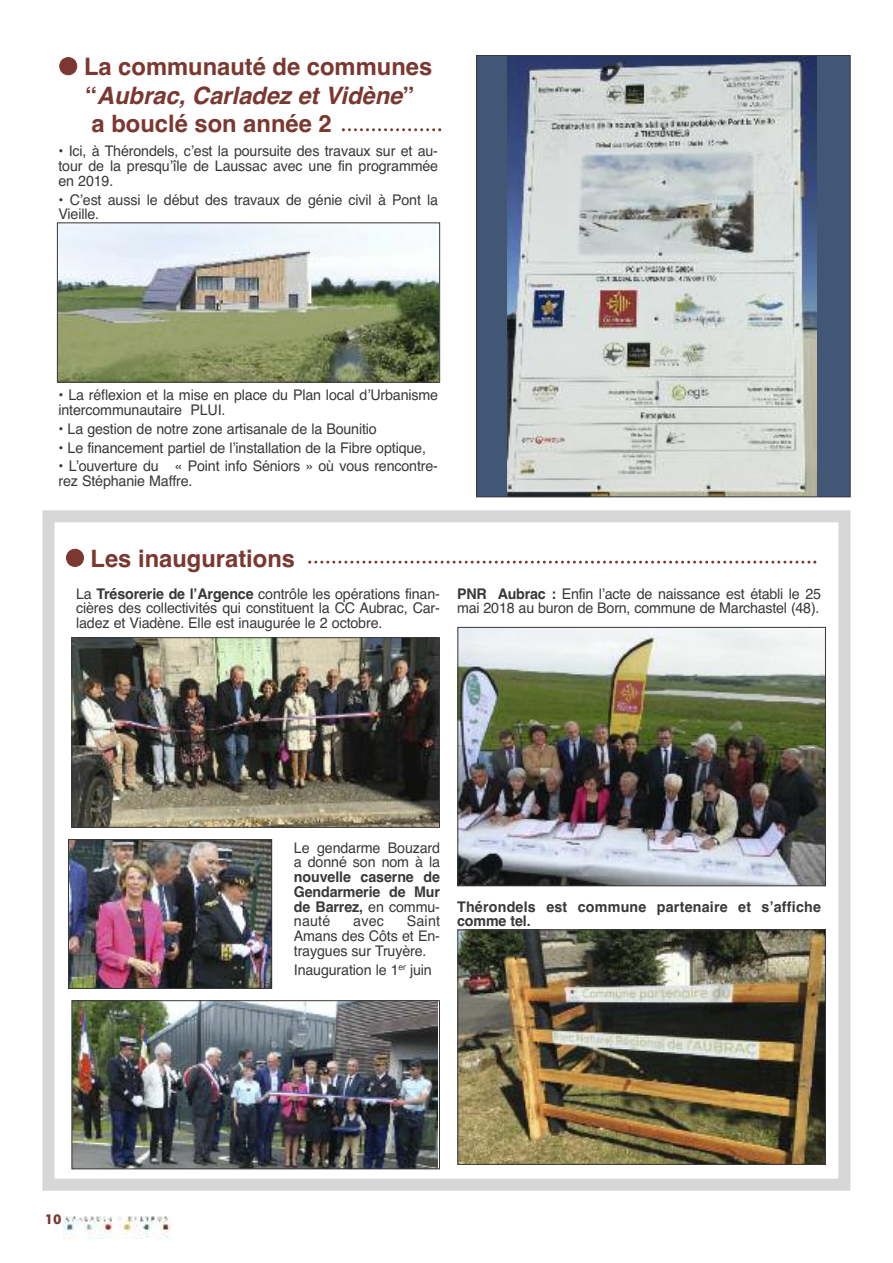
<style>
.page{position:relative;width:893px;height:1263px;background:#fff}
.page>*{position:absolute;margin:0;border:0;box-sizing:border-box;transform-origin:0 0}
.t1{font:700 24px/28.7px "Helvetica";color:#7a3830}
.t2{font:14.7px/14.7px "Helvetica";letter-spacing:-.01em;color:#39383a}
.t3{font:700 14.7px/14.7px "Helvetica";letter-spacing:-.005em;color:#39383a;text-align:justify}
.t4{font:700 14.7px/14.7px "Helvetica";letter-spacing:.015em;color:#39383a}
.t5{font:700 13.5px "Futura BT";color:#7a3830}
.s1{font-style:italic}
.s2{font-weight:700}
.s3{font-weight:400}
</style>
<div class="page">
<div style="left:43px;top:510px;width:807px;height:681px;border:12px solid #d7d7d7"></div>
<img style="left:64px;top:1216px;width:106px;height:22px">
<div style="left:477px;top:56px;width:373px;height:441px;background:#425675"></div>
<img style="left:508px;top:57px;width:308px;height:438px">
<img style="left:59px;top:225px;width:379px;height:155px">
<div style="left:57px;top:223px;width:383px;height:159px;border:1px solid #39383a"></div>
<img style="left:74px;top:639px;width:364px;height:186px">
<div style="left:72px;top:637px;width:368px;height:190px;border:1px solid #39383a"></div>
<img style="left:74px;top:1002px;width:364px;height:165px">
<div style="left:72px;top:1000px;width:368px;height:169px;border:1px solid #39383a"></div>
<img style="left:460px;top:629px;width:364px;height:255px">
<div style="left:458px;top:627px;width:368px;height:259px;border:1px solid #39383a"></div>
<img style="left:460px;top:932px;width:364px;height:230px">
<div style="left:458px;top:930px;width:368px;height:234px;border:1px solid #39383a"></div>
<img style="left:70px;top:841px;width:200px;height:146px">
<div style="left:68px;top:839px;width:204px;height:150px;border:1px solid #39383a"></div>
<svg style="left:342px;top:128px;width:99px;height:3px"></svg>
<svg style="left:308px;top:561px;width:508px;height:3px"></svg>
<h1 class="t1" style="left:85px;top:52px;width:349px;text-indent:-26px">● La communauté de communes “<span class="s1">Aubrac, Carladez et Vidène</span>” a bouclé son année 2</h1>
<p class="t2" style="left:59px;top:144px;width:381px;text-align:justify">• Ici, à Thérondels, c’est la poursuite des travaux sur et au&shy;tour de la presqu’île de Laussac avec une fin programmée en 2019.</p>
<p class="t2" style="left:59px;top:192px;width:381px">• C’est aussi le début des travaux de génie civil à Pont la<br>Vieille.</p>
<p class="t2" style="left:58px;top:387px;width:381px">• La réflexion et la mise en place du Plan local d’Urbanisme intercommunautaire PLUI.</p>
<p class="t2" style="left:58px;top:421px;width:320px">• La gestion de notre zone artisanale de la Bounitio</p>
<p class="t2" style="left:58px;top:440px;width:369px">• Le financement partiel de l’installation de la Fibre optique,</p>
<p class="t2" style="left:58px;top:459px;width:381px">• L’ouverture du « Point info Séniors » où vous rencontre&shy;rez Stéphanie Maffre.</p>
<h1 class="t1" style="left:66px;top:544px;width:231px">● Les inaugurations</h1>
<p class="t2" style="left:76px;top:586px;width:365px;text-align:justify">La <span class="s2">Trésorerie de l’Argence</span> contrôle les opérations finan&shy;cières des collectivités qui constituent la CC Aubrac, Car&shy;ladez et Viadène. Elle est inaugurée le 2 octobre.</p>
<p class="t2" style="left:457px;top:586px;width:365px"><span class="s2">pnR Aubrac :</span> Enfin l’acte de naissance est établi le 25 mai 2018 au buron de Born, commune de Marchastel (48).</p>
<p class="t2" style="left:294px;top:840px;width:148px">Le gendarme Bouzard a donné son nom à la</p>
<p class="t3" style="left:294px;top:870px;width:148px">nouvelle caserne de Gendarmerie de Mur de Barrez, <span class="s3">en commu&shy;nauté</span></p>
<p class="t2" style="left:294px;top:914px;width:148px;text-align:justify;text-indent:113px">Saint Amans des Côts et En&shy;traygues sur Truyère.</p>
<p class="t2" style="left:294px;top:962px;width:139px">Inauguration le 1<sup>er</sup> juin</p>
<p class="t2" style="left:353px;top:914px;width:32px">avec</p>
<p class="t4" style="left:457px;top:899px;width:365px">Thérondels est commune partenaire et s’affiche comme tel.</p>
<p class="t5" style="left:45px;top:1213px;width:18px">10</p>
</div>
